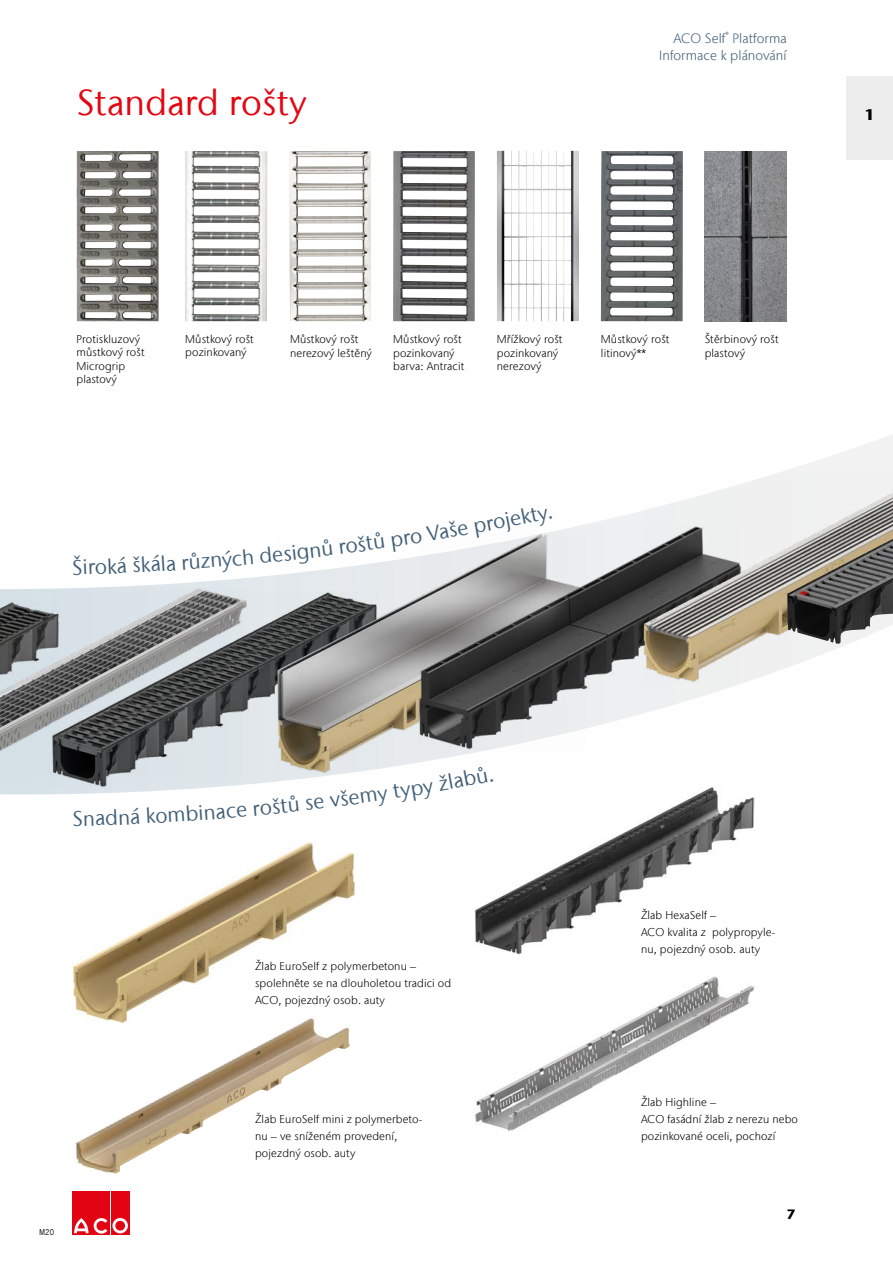
<style>
.page{position:relative;width:893px;height:1263px;background:#fff}
.page>*{position:absolute;margin:0;border:0;box-sizing:border-box;transform-origin:0 0}
.t1{font:36px "Stone Sans IIITC Com";letter-spacing:.005em;color:#e30613}
.t2{font:21px "Stone Sans IIITC Com";color:#415f77}
.t3{font:700 15px "Stone Sans";color:#000}
.t4{font:300 13.5px/17.9px "Stone Sans IIITC Com";letter-spacing:.005em;color:#415f77;text-align:right}
.t5{font:700 13.5px "Stone Sans";color:#000}
.t6{font:300 11.25px/13.5px "Stone Sans IIITC Com";letter-spacing:.01em;color:#000}
.t7{font:7.5px "News Gothic";color:#000}
</style>
<div class="page">
<div style="left:72px;top:1191px;width:18px;height:44px;background:#e30413"></div>
<div style="left:92px;top:1191px;width:18px;height:44px;background:#e30413"></div>
<div style="left:111px;top:1191px;width:18px;height:44px;background:#e30413"></div>
<svg style="left:74px;top:1218px;width:54px;height:15px"></svg>
<svg style="left:0;top:435px;width:893px;height:360px"></svg>
<img style="left:0;top:587px;width:248px;height:14px">
<img style="left:0;top:601px;width:51px;height:186px">
<img style="left:474px;top:786px;width:281px;height:168px">
<img style="left:72px;top:842px;width:283px;height:174px">
<img style="left:475px;top:976px;width:280px;height:155px">
<img style="left:185px;top:151px;width:82px;height:170px">
<img style="left:77px;top:151px;width:82px;height:170px">
<img style="left:601px;top:151px;width:82px;height:170px">
<img style="left:290px;top:151px;width:81px;height:170px">
<img style="left:393px;top:151px;width:82px;height:170px">
<img style="left:497px;top:151px;width:82px;height:170px">
<img style="left:705px;top:152px;width:82px;height:169px">
<img style="left:51px;top:591px;width:326px;height:196px">
<img style="left:275px;top:532px;width:311px;height:242px">
<img style="left:418px;top:525px;width:323px;height:225px">
<img style="left:642px;top:476px;width:251px;height:207px">
<img style="left:787px;top:538px;width:106px;height:106px">
<img style="left:75px;top:1016px;width:275px;height:158px">
<div style="left:846px;top:77px;width:47px;height:79px;background:#ededed"></div>
<div style="left:846px;top:151px;width:47px;height:9px;background:#ededed"></div>
<svg style="left:311px;top:539px;width:36px;height:18px"></svg>
<svg style="left:392px;top:531px;width:30px;height:21px"></svg>
<svg style="left:530px;top:507px;width:22px;height:19px"></svg>
<svg style="left:305px;top:790px;width:72px;height:5px"></svg>
<svg style="left:464px;top:766px;width:29px;height:20px"></svg>
<h1 class="t1" style="left:76px;top:80px;width:232px">Standard rošty</h1>
<p class="t4" style="left:659px;top:29px;width:129px">ACO Self<sup>®</sup> Platforma<br>Informace k plánování</p>
<h3 class="t3" style="left:865px;top:105px;width:11px">1</h3>
<p class="t6" style="left:290px;top:332px;width:84px">Můstkový rošt nerezový leštěný</p>
<p class="t6" style="left:393px;top:332px;width:73px">Můstkový rošt pozinkovaný barva: Antracit</p>
<p class="t6" style="left:497px;top:332px;width:67px">Mřížkový rošt pozinkovaný nerezový</p>
<p class="t6" style="left:705px;top:332px;width:75px">Štěrbinový rošt plastový</p>
<p class="t6" style="left:77px;top:332px;width:70px">Protiskluzový můstkový rošt<br>Microgrip plastový</p>
<p class="t6" style="left:601px;top:332px;width:70px">Můstkový rošt litinový**</p>
<p class="t6" style="left:185px;top:332px;width:70px">Můstkový rošt pozinkovaný</p>
<h2 class="t2" style="left:72px;top:554px;width:46px;rotate:-2deg">Širok</h2>
<h2 class="t2" style="left:116px;top:553px;width:45px;rotate:-3deg">á šká</h2>
<h2 class="t2" style="left:160px;top:551px;width:51px;rotate:-4deg">la růz</h2>
<h2 class="t2" style="left:209px;top:547px;width:46px;rotate:-5deg">ných</h2>
<h2 class="t2" style="left:258px;top:543px;width:52px;rotate:-6deg">desig</h2>
<h2 class="t2" style="left:344px;top:533px;width:41px;rotate:-8deg">oštů</h2>
<h2 class="t2" style="left:471px;top:513px;width:60px;rotate:-11deg">projek</h2>
<h2 class="t2" style="left:425px;top:521px;width:43px;rotate:-10deg">Vaše</h2>
<h2 class="t2" style="left:95px;top:805px;width:47px;rotate:-2deg">adná</h2>
<h2 class="t2" style="left:167px;top:802px;width:50px;rotate:-4deg">mbin</h2>
<h2 class="t2" style="left:214px;top:799px;width:46px;rotate:-5deg">ace r</h2>
<h2 class="t2" style="left:258px;top:795px;width:41px;rotate:-6deg">oštů</h2>
<h2 class="t2" style="left:375px;top:781px;width:48px;rotate:-9deg">y typ</h2>
<h2 class="t2" style="left:421px;top:774px;width:43px;rotate:-10deg">y žla</h2>
<p class="t7" style="left:39px;top:1227px;width:16px">M20</p>
<p class="t6" style="left:255px;top:957px;width:198px;line-height:17px">Žlab EuroSelf z polymerbetonu – spolehněte se na dlouholetou tradici od<br>ACO, pojezdný osob. auty</p>
<p class="t6" style="left:255px;top:1110px;width:168px;line-height:17px">Žlab EuroSelf mini z polymerbeto&shy;nu – ve sníženém provedení, pojezdný osob. auty</p>
<p class="t6" style="left:641px;top:906px;width:136px;line-height:17px">Žlab HexaSelf –<br>ACO kvalita z polypropyle&shy;nu, pojezdný osob. auty</p>
<p class="t6" style="left:641px;top:1093px;width:158px;line-height:17px">Žlab Highline –<br>ACO fasádní žlab z nerezu nebo pozinkované oceli, pochozí</p>
<p class="t5" style="left:787px;top:1206px;width:10px">7</p>
</div>
